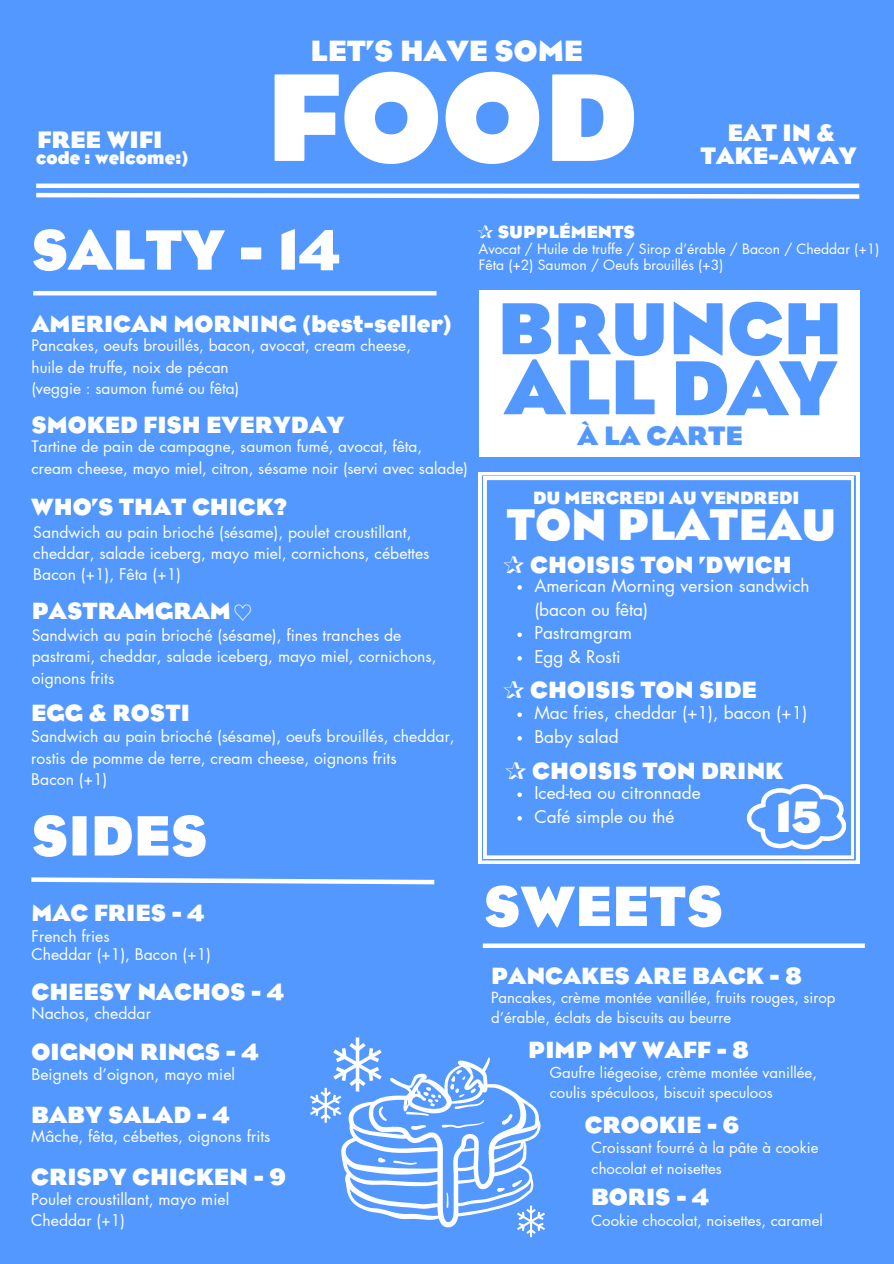
<style>
.page{position:relative;width:894px;height:1264px;background:#fff}
.page>*{position:absolute;margin:0;border:0;box-sizing:border-box;transform-origin:0 0}
.t1{font:700 127.5px "Eagle";color:#fff}
.t2{font:700 79.35px "Eagle";letter-spacing:-.01em;color:#5398ff}
.t3{font:700 75.15px "Eagle";color:#5398ff}
.t4{font:700 57.9px "Eagle";color:#fff}
.t5{font:700 45.3px "Eagle";color:#fff}
.t6{font:700 45px "Eagle";color:#fff}
.t7{font:700 30px "Eagle";color:#fff}
.t8{font:700 27.3px "Eagle";color:#5398ff}
.t9{font:700 24.45px/22.5px "Eagle";color:#fff;text-align:center}
.t10{font:700 24px "Eagle";color:#fff}
.t11{font:19.35px "Noto Sans CJ Ksc";color:#fff}
.t12{font:700 18.45px "Eagle";color:#fff}
.t13{font:700 18.15px "Eagle";color:#fff}
.t14{font:700 18px "Eagle";color:#fff}
.t15{font:17.25px/23.7px "Futura LT Pro";color:#fff}
.t16{font:15.75px/21.3px "Futura LT Pro";color:#fff}
.t17{font:15.45px/21.3px "Futura LT Pro";color:#fff}
.t18{font:15px/20.2px "Futura LT Pro";color:#fff}
.t19{font:13.95px "Futura LT Pro";color:#fff}
.s1{font-family:"Free Serif";font-weight:400}
</style>
<div class="page">
<div style="left:0;top:0;width:893px;height:1263px;background:#5398ff"></div>
<div style="left:36px;top:183px;width:823px;height:5px;background:#fff"></div>
<svg style="left:36px;top:192px;width:824px;height:7px"></svg>
<div style="left:478px;top:290px;width:381px;height:167px;background:#fff"></div>
<svg style="left:478px;top:472px;width:380px;height:391px"></svg>
<svg style="left:483px;top:477px;width:370px;height:381px"></svg>
<svg style="left:746px;top:784px;width:99px;height:65px"></svg>
<svg style="left:31px;top:877px;width:404px;height:8px"></svg>
<div style="left:482px;top:943px;width:382px;height:5px;background:#fff"></div>
<hr style="left:33px;top:291px;width:403px;height:4px;background:#fff">
<svg style="left:310px;top:1037px;width:235px;height:200px"></svg>
<svg style="left:517px;top:585px;width:4px;height:4px"></svg>
<svg style="left:517px;top:632px;width:4px;height:5px"></svg>
<svg style="left:517px;top:656px;width:4px;height:4px"></svg>
<svg style="left:517px;top:712px;width:4px;height:5px"></svg>
<svg style="left:517px;top:736px;width:4px;height:4px"></svg>
<svg style="left:517px;top:792px;width:4px;height:5px"></svg>
<svg style="left:517px;top:816px;width:4px;height:4px"></svg>
<h6 class="t7" style="left:310px;top:35px;width:274px">LET’S HAVE SOME</h6>
<h5 class="t1" style="left:265px;top:48px;width:373px">FOOD</h5>
<p class="t9" style="left:37px;top:128px;width:127px">FREE WIFI</p>
<p class="t9" style="left:700px;top:122px;width:158px">EAT IN &amp;<br>TAKE-AWAY</p>
<p class="t12" style="left:36px;top:148px;width:154px">code : welcome:)</p>
<h1 class="t4" style="left:31px;top:218px;width:309px">SALTY - 14</h1>
<h6 class="t10" style="left:31px;top:310px;width:422px">AMERICAN MORNING (best-seller)</h6>
<p class="t17" style="left:31px;top:335px;width:381px">Pancakes, oeufs brouillés, bacon, avocat, cream cheese, huile de truffe, noix de pécan</p>
<p class="t17" style="left:31px;top:378px;width:209px">(veggie : saumon fumé ou fêta)</p>
<p class="t10" style="left:31px;top:412px;width:314px">SMOKED FISH EVERYDAY</p>
<p class="t17" style="left:31px;top:436px;width:392px">Tartine de pain de campagne, saumon fumé, avocat, fêta,</p>
<p class="t17" style="left:31px;top:458px;width:437px">cream cheese, mayo miel, citron, sésame noir (servi avec salade)</p>
<h6 class="t10" style="left:31px;top:493px;width:257px">WHO’S THAT CHICK?</h6>
<p class="t16" style="left:33px;top:522px;width:397px">Sandwich au pain brioché (sésame), poulet croustillant, cheddar, salade iceberg, mayo miel, cornichons, cébettes</p>
<h6 class="t16" style="left:33px;top:564px;width:149px">Bacon (+1), Fêta (+1)</h6>
<p class="t11" style="left:233px;top:597px;width:21px">♡</p>
<h3 class="t10" style="left:32px;top:598px;width:200px">PASTRAMGRAM</h3>
<p class="t16" style="left:32px;top:625px;width:371px">Sandwich au pain brioché (sésame), fines tranches de</p>
<p class="t16" style="left:32px;top:646px;width:406px">pastrami, cheddar, salade iceberg, mayo miel, cornichons,</p>
<h6 class="t16" style="left:32px;top:667px;width:84px">oignons frits</h6>
<p class="t10" style="left:31px;top:699px;width:160px">EGG &amp; ROSTI</p>
<h6 class="t16" style="left:31px;top:726px;width:425px">Sandwich au pain brioché (sésame), oeufs brouillés, cheddar, rostis de pomme de terre, cream cheese, oignons frits</h6>
<h6 class="t16" style="left:31px;top:769px;width:77px">Bacon (+1)</h6>
<p class="t4" style="left:31px;top:804px;width:178px">SIDES</p>
<h6 class="t10" style="left:31px;top:900px;width:174px">MAC FRIES - 4</h6>
<p class="t16" style="left:31px;top:925px;width:80px">French fries</p>
<p class="t16" style="left:31px;top:943px;width:181px">Cheddar (+1), Bacon (+1)</p>
<h3 class="t10" style="left:31px;top:978px;width:253px">CHEESY NACHOS - 4</h3>
<h2 class="t16" style="left:31px;top:1003px;width:121px">Nachos, cheddar</h2>
<h2 class="t10" style="left:31px;top:1038px;width:228px">OIGNON RINGS - 4</h2>
<h5 class="t16" style="left:31px;top:1064px;width:205px">Beignets d’oignon, mayo miel</h5>
<p class="t10" style="left:31px;top:1101px;width:199px">BABY SALAD - 4</p>
<p class="t16" style="left:31px;top:1126px;width:241px">Mâche, fêta, cébettes, oignons frits</p>
<h4 class="t10" style="left:31px;top:1163px;width:256px">CRISPY CHICKEN - 9</h4>
<h6 class="t16" style="left:31px;top:1188px;width:199px">Poulet croustillant, mayo miel</h6>
<p class="t16" style="left:31px;top:1210px;width:95px">Cheddar (+1)</p>
<p class="t14" style="left:477px;top:221px;width:160px"><span class="s1">✰</span> SUPPLÉMENTS</p>
<h6 class="t19" style="left:478px;top:242px;width:402px">Avocat / Huile de truffe / Sirop d’érable / Bacon / Cheddar (+1)</h6>
<h6 class="t19" style="left:478px;top:258px;width:246px">Fêta (+2) Saumon / Oeufs brouillés (+3)</h6>
<h6 class="t3" style="left:497px;top:288px;width:346px">BRUNCH</h6>
<h6 class="t2" style="left:505px;top:344px;width:334px">ALL DAY</h6>
<h6 class="t8" style="left:577px;top:421px;width:167px">À LA CARTE</h6>
<p class="t13" style="left:533px;top:488px;width:268px">DU MERCREDI AU VENDREDI</p>
<p class="t5" style="left:506px;top:499px;width:331px">TON PLATEAU</p>
<p class="t10" style="left:502px;top:551px;width:290px"><span class="s1">✰</span> CHOISIS TON ’DWICH</p>
<h6 class="t15" style="left:534px;top:574px;width:277px">American Morning version sandwich (bacon ou fêta)</h6>
<p class="t15" style="left:534px;top:622px;width:99px">Pastramgram</p>
<p class="t15" style="left:534px;top:645px;width:88px">Egg &amp; Rosti</p>
<p class="t10" style="left:502px;top:676px;width:255px"><span class="s1">✰</span> CHOISIS TON SIDE</p>
<h6 class="t15" style="left:534px;top:701px;width:274px">Mac fries, cheddar (+1), bacon (+1)</h6>
<p class="t15" style="left:534px;top:725px;width:86px">Baby salad</p>
<p class="t10" style="left:504px;top:758px;width:280px"><span class="s1">✰</span> CHOISIS TON DRINK</p>
<p class="t15" style="left:534px;top:781px;width:168px">Iced-tea ou citronnade</p>
<p class="t15" style="left:534px;top:805px;width:142px">Café simple ou thé</p>
<p class="t6" style="left:774px;top:792px;width:48px">15</p>
<p class="t4" style="left:483px;top:874px;width:241px">SWEETS</p>
<p class="t10" style="left:491px;top:963px;width:312px">PANCAKES ARE BACK - 8</p>
<h6 class="t18" style="left:491px;top:987px;width:346px">Pancakes, crème montée vanillée, fruits rouges, sirop d’érable, éclats de biscuits au beurre</h6>
<p class="t10" style="left:528px;top:1036px;width:222px">PIMP MY WAFF - 8</p>
<p class="t18" style="left:549px;top:1062px;width:269px">Gaufre liégeoise, crème montée vanillée,</p>
<h6 class="t18" style="left:549px;top:1083px;width:224px">coulis spéculoos, biscuit speculoos</h6>
<p class="t10" style="left:584px;top:1111px;width:156px">CROOKIE - 6</p>
<p class="t18" style="left:591px;top:1138px;width:228px">Croissant fourré à la pâte à cookie chocolat et noisettes</p>
<p class="t10" style="left:591px;top:1183px;width:119px">BORIS - 4</p>
<h3 class="t18" style="left:591px;top:1211px;width:233px">Cookie chocolat, noisettes, caramel</h3>
</div>
